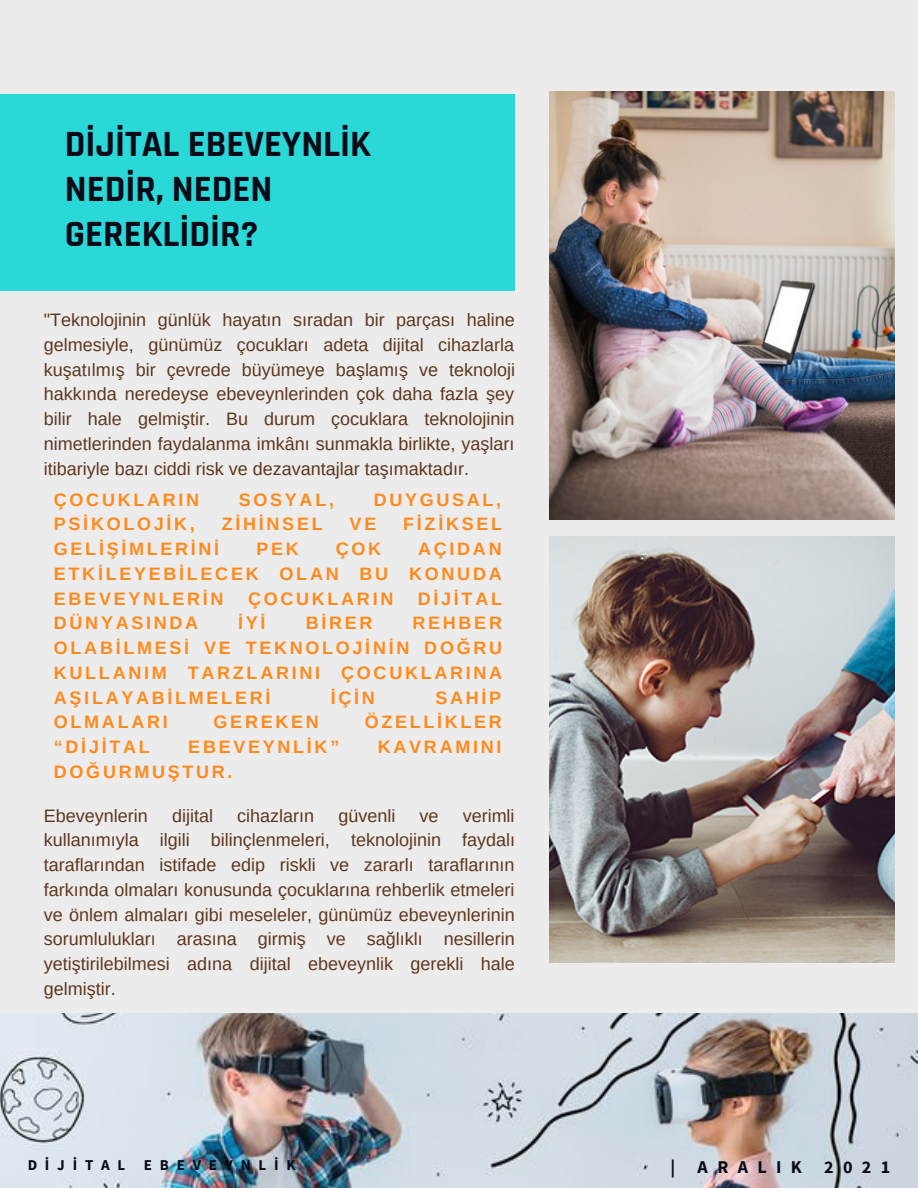
<style>
.page{position:relative;width:918px;height:1188px;background:#ececed}
.page>*{position:absolute;margin:0;border:0;box-sizing:border-box;transform-origin:0 0}
.t1{font:700 37.5px/45px "Rajdhani";color:#080b17}
.t2{font:18px/24.8px "Arimo";color:#5e361d;text-align:justify}
.t3{font:700 18px/24.8px "Arimo";letter-spacing:.15em;color:#ff8a1c;text-align:justify}
.t4{font:700 18px "Source Sans Pro";letter-spacing:.52em;color:#080b17}
.t5{font:700 15px "Source Sans Pro";letter-spacing:.52em;color:#080b17}
</style>
<div class="page">
<img style="left:549px;top:92px;width:345px;height:427px">
<img style="left:549px;top:536px;width:345px;height:427px">
<img style="left:0;top:1014px;width:918px;height:174px">
<div style="left:0;top:94px;width:515px;height:196px;background:#2ad8d8"></div>
<h1 class="t1" style="left:65px;top:123px;width:308px">DİJİTAL EBEVEYNLİK<br>NEDİR, NEDEN<br>GEREKLİDİR?</h1>
<p class="t2" style="left:44px;top:308px;width:473px">"Teknolojinin günlük hayatın sıradan bir parçası haline gelmesiyle, günümüz çocukları adeta dijital cihazlarla kuşatılmış bir çevrede büyümeye başlamış ve teknoloji hakkında neredeyse ebeveynlerinden çok daha fazla şey bilir hale gelmiştir. Bu durum çocuklara teknolojinin nimetlerinden faydalanma imkânı sunmakla birlikte, yaşları itibariyle bazı ciddi risk ve dezavantajlar taşımaktadır.</p>
<p class="t3" style="left:54px;top:487px;width:147px">ÇOCUKLARIN</p>
<p class="t3" style="left:239px;top:487px;width:97px">SOSYAL,</p>
<p class="t3" style="left:374px;top:487px;width:129px">DUYGUSAL,</p>
<p class="t3" style="left:54px;top:512px;width:143px">PSİKOLOJİK,</p>
<p class="t3" style="left:222px;top:512px;width:102px">ZİHİNSEL</p>
<p class="t3" style="left:350px;top:512px;width:28px">VE</p>
<p class="t3" style="left:403px;top:512px;width:100px">FİZİKSEL</p>
<p class="t3" style="left:54px;top:537px;width:167px">GELİŞİMLERİNİ</p>
<p class="t3" style="left:256px;top:537px;width:44px">PEK</p>
<p class="t3" style="left:336px;top:537px;width:47px">ÇOK</p>
<p class="t3" style="left:54px;top:537px;width:449px;text-indent:364px">AÇIDAN ETKİLEYEBİLECEK OLAN BU KONUDA EBEVEYNLERİN</p>
<p class="t3" style="left:248px;top:586px;width:147px">ÇOCUKLARIN</p>
<p class="t3" style="left:418px;top:586px;width:86px">DİJİTAL</p>
<p class="t3" style="left:54px;top:611px;width:146px">DÜNYASINDA</p>
<p class="t3" style="left:238px;top:611px;width:29px">İYİ</p>
<p class="t3" style="left:306px;top:611px;width:68px">BİRER</p>
<p class="t3" style="left:54px;top:611px;width:450px;text-indent:359px">REHBER OLABİLMESİ VE TEKNOLOJİNİN DOĞRU KULLANIM TARZLARINI ÇOCUKLARINA AŞILAYABİLMELERİ</p>
<p class="t3" style="left:331px;top:685px;width:46px">İÇİN</p>
<p class="t3" style="left:435px;top:685px;width:67px">SAHİP</p>
<p class="t3" style="left:54px;top:710px;width:115px">OLMALARI</p>
<p class="t3" style="left:214px;top:710px;width:107px">GEREKEN</p>
<p class="t3" style="left:365px;top:710px;width:139px">ÖZELLİKLER</p>
<p class="t3" style="left:54px;top:735px;width:97px">“DİJİTAL</p>
<p class="t3" style="left:188px;top:735px;width:153px">EBEVEYNLİK”</p>
<p class="t3" style="left:378px;top:735px;width:125px">KAVRAMINI</p>
<p class="t3" style="left:54px;top:759px;width:180px">DOĞURMUŞTUR.</p>
<p class="t2" style="left:44px;top:803px;width:106px">Ebeveynlerin</p>
<p class="t2" style="left:172px;top:803px;width:43px">dijital</p>
<p class="t2" style="left:237px;top:803px;width:79px">cihazların</p>
<p class="t2" style="left:338px;top:803px;width:59px">güvenli</p>
<p class="t2" style="left:420px;top:803px;width:21px">ve</p>
<p class="t2" style="left:44px;top:803px;width:473px;text-indent:419px">verimli kullanımıyla ilgili bilinçlenmeleri, teknolojinin faydalı taraflarından istifade edip riskli ve zararlı taraflarının farkında olmaları konusunda çocuklarına rehberlik etmeleri ve önlem almaları gibi meseleler, günümüz ebeveynlerinin sorumlulukları arasına girmiş ve sağlıklı nesillerin yetiştirilebilmesi adına dijital ebeveynlik gerekli hale gelmiştir.</p>
<p class="t5" style="left:28px;top:1155px;width:269px">DİJİTAL EBEVEYNLİK</p>
<p class="t4" style="left:671px;top:1154px;width:221px">| ARALIK 2021</p>
</div>
